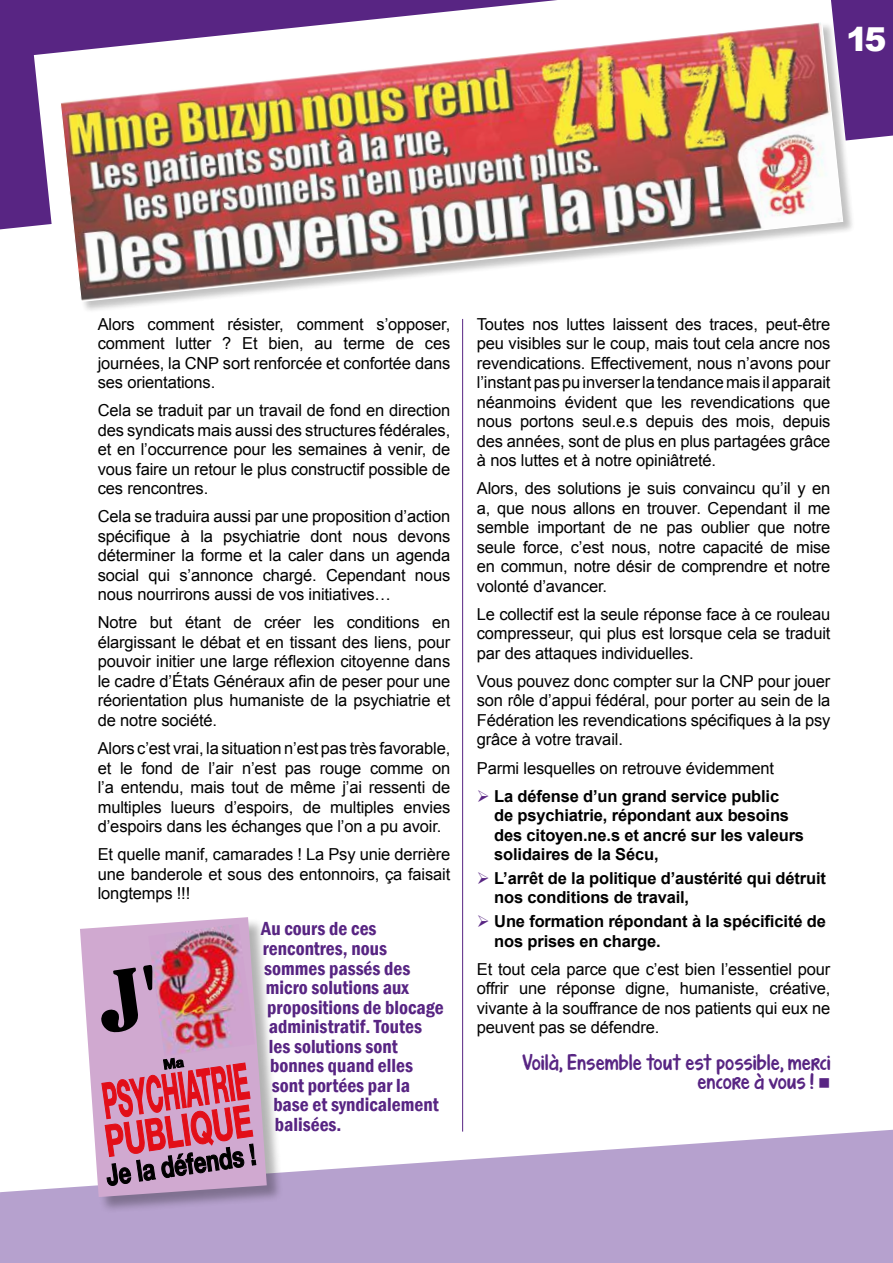
<style>
.page{position:relative;width:893px;height:1263px;background:#fff}
.page>*{position:absolute;margin:0;border:0;box-sizing:border-box;transform-origin:0 0}
.t1{font:900 33px "Arial";color:#fff}
.t2{font:600 condensed 19.5px "Franklin Gothic";color:#582583}
.t3{font:16.5px/19.5px "Arial";letter-spacing:-.01em;color:#000;text-align:justify}
.t4{font:700 16.5px/19.5px "Arial";letter-spacing:-.01em;color:#000}
.t5{font:16.5px/19.5px "KG Turning Tables";letter-spacing:.03em;color:#582583;text-align:right}
.s1{color:#582583}
</style>
<div class="page">
<svg style="left:0;top:1130px;width:893px;height:133px;fill:#b6a1ce"></svg>
<svg style="left:0;top:0;width:893px;height:229px;fill:#582583"></svg>
<div style="left:0;top:0;width:14px;height:134px;background:#582583"></div>
<hr style="left:462px;top:319px;width:1px;height:812px;background:#582583">
<div style="left:61px;top:22px;width:794px;height:292px;background:#000;opacity:.3"></div>
<img style="left:59px;top:20px;width:785px;height:283px">
<div style="left:81px;top:918px;width:202px;height:295px;background:#000;opacity:.3"></div>
<img style="left:80px;top:917px;width:187px;height:280px">
<svg style="left:94px;top:917px;width:13px;height:2px"></svg>
<svg style="left:80px;top:1173px;width:14px;height:20px"></svg>
<svg style="left:255px;top:927px;width:12px;height:19px"></svg>
<svg style="left:80px;top:1009px;width:7px;height:115px"></svg>
<img style="left:101px;top:965px;width:166px;height:221px">
<svg style="left:122px;top:917px;width:7px;height:3px"></svg>
<h1 class="t1" style="left:846px;top:16px;width:42px">15</h1>
<p class="t3" style="left:98px;top:314px;width:354px">Alors comment résister, comment s’opposer, comment lutter ? Et bien, au terme de ces journées, la CNP sort renforcée et confortée dans ses orientations.</p>
<p class="t3" style="left:98px;top:401px;width:354px">Cela se traduit par un travail de fond en direction des syndicats mais aussi des structures fédérales, et en l’occurrence pour les semaines à venir, de vous faire un retour le plus constructif possible de ces rencontres.</p>
<p class="t3" style="left:98px;top:507px;width:354px">Cela se traduira aussi par une proposition d’action spécifique à la psychiatrie dont nous devons déterminer la forme et la caler dans un agenda social qui s’annonce chargé. Cependant nous nous nourrirons aussi de vos initiatives…</p>
<p class="t3" style="left:98px;top:613px;width:354px">Notre but étant de créer les conditions en élargissant le débat et en tissant des liens, pour pouvoir initier une large réflexion citoyenne dans le cadre d’États Généraux afin de peser pour une réorientation plus humaniste de la psychiatrie et de notre société.</p>
<p class="t3" style="left:98px;top:738px;width:354px">Alors c’est vrai, la situation n’est pas très favorable, et le fond de l’air n’est pas rouge comme on l’a entendu, mais tout de même j’ai ressenti de multiples lueurs d’espoirs, de multiples envies d’espoirs dans les échanges que l’on a pu avoir.</p>
<p class="t3" style="left:98px;top:844px;width:354px">Et quelle manif, camarades ! La Psy unie derrière une banderole et sous des entonnoirs, ça faisait longtemps !!!</p>
<p class="t2" style="left:261px;top:916px;width:117px">Au cours de ces</p>
<p class="t2" style="left:263px;top:935px;width:126px">rencontres, nous</p>
<p class="t2" style="left:264px;top:955px;width:148px">sommes passés des</p>
<p class="t2" style="left:266px;top:974px;width:145px">micro solutions aux</p>
<p class="t2" style="left:267px;top:994px;width:178px">propositions de blocage</p>
<p class="t2" style="left:269px;top:1013px;width:155px">administratif. Toutes</p>
<p class="t2" style="left:269px;top:1033px;width:130px">les solutions sont</p>
<p class="t2" style="left:270px;top:1052px;width:144px">bonnes quand elles</p>
<p class="t2" style="left:272px;top:1072px;width:140px">sont portées par la</p>
<p class="t2" style="left:273px;top:1091px;width:167px">base et syndicalement</p>
<p class="t2" style="left:275px;top:1111px;width:68px">balisées.</p>
<p class="t3" style="left:477px;top:314px;width:355px">Toutes nos luttes laissent des traces, peut-être peu visibles sur le coup, mais tout cela ancre nos revendications. Effectivement, nous n’avons pour l’instant pas pu inverser la tendance mais il apparait néanmoins évident que les revendications que nous portons seul.e.s depuis des mois, depuis des années, sont de plus en plus partagées grâce à nos luttes et à notre opiniâtreté.</p>
<p class="t3" style="left:477px;top:479px;width:355px">Alors, des solutions je suis convaincu qu’il y en a, que nous allons en trouver. Cependant il me semble important de ne pas oublier que notre seule force, c’est nous, notre capacité de mise en commun, notre désir de comprendre et notre volonté d’avancer.</p>
<p class="t3" style="left:477px;top:604px;width:355px">Le collectif est la seule réponse face à ce rouleau compresseur, qui plus est lorsque cela se traduit par des attaques individuelles.</p>
<p class="t3" style="left:477px;top:671px;width:355px">Vous pouvez donc compter sur la CNP pour jouer son rôle d’appui fédéral, pour porter au sein de la Fédération les revendications spécifiques à la psy grâce à votre travail.</p>
<p class="t3" style="left:477px;top:758px;width:299px">Parmi lesquelles on retrouve évidemment</p>
<p class="t4" style="left:494px;top:786px;width:311px;text-indent:-17px"><span class="s1">➢</span> La défense d’un grand service public<br>de psychiatrie, répondant aux besoins des citoyen.ne.s et ancré sur les valeurs solidaires de la Sécu,</p>
<p class="t4" style="left:494px;top:868px;width:333px;text-indent:-17px"><span class="s1">➢</span> L’arrêt de la politique d’austérité qui détruit nos conditions de travail,</p>
<p class="t4" style="left:494px;top:912px;width:333px;text-indent:-17px"><span class="s1">➢</span> Une formation répondant à la spécificité de nos prises en charge.</p>
<p class="t3" style="left:477px;top:959px;width:355px">Et tout cela parce que c’est bien l’essentiel pour offrir une réponse digne, humaniste, créative, vivante à la souffrance de nos patients qui eux ne peuvent pas se défendre.</p>
<p class="t5" style="left:522px;top:1054px;width:309px">Voilà, Ensemble tout est possible, merci encore à vous ! ■</p>
</div>
